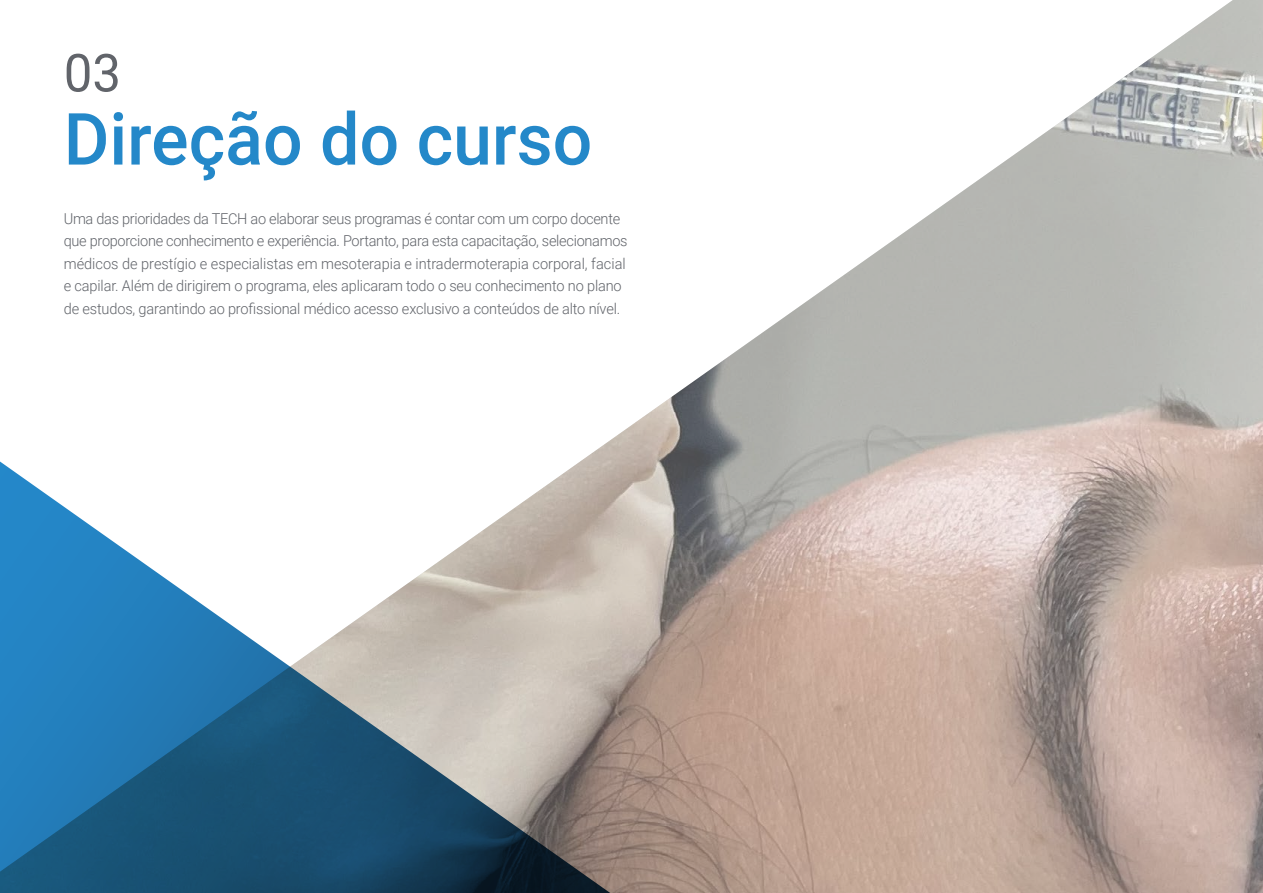
<style>
.page{position:relative;width:1263px;height:893px;background:#fff}
.page>*{position:absolute;margin:0;border:0;box-sizing:border-box;transform-origin:0 0}
.t1{font:500 72px "Roboto";color:#2488c9}
.t2{font:52.5px "Roboto";color:#61646a}
.t3{font:300 15px/22.5px "Roboto";letter-spacing:-.01em;color:#61646a}
</style>
<div class="page">
<img style="left:602px;top:0;width:661px;height:893px">
<svg style="left:0;top:446px;width:640px;height:447px"></svg>
<h2 class="t2" style="left:64px;top:36px;width:59px">03</h2>
<h1 class="t1" style="left:64px;top:89px;width:530px">Direção do curso</h1>
<p class="t3" style="left:64px;top:207px;width:565px">Uma das prioridades da TECH ao elaborar seus programas é contar com um corpo docente que proporcione conhecimento e experiência. Portanto, para esta capacitação, selecionamos médicos de prestígio e especialistas em mesoterapia e intradermoterapia corporal, facial e capilar. Além de dirigirem o programa, eles aplicaram todo o seu conhecimento no plano de estudos, garantindo ao profissional médico acesso exclusivo a conteúdos de alto nível.</p>
</div>
